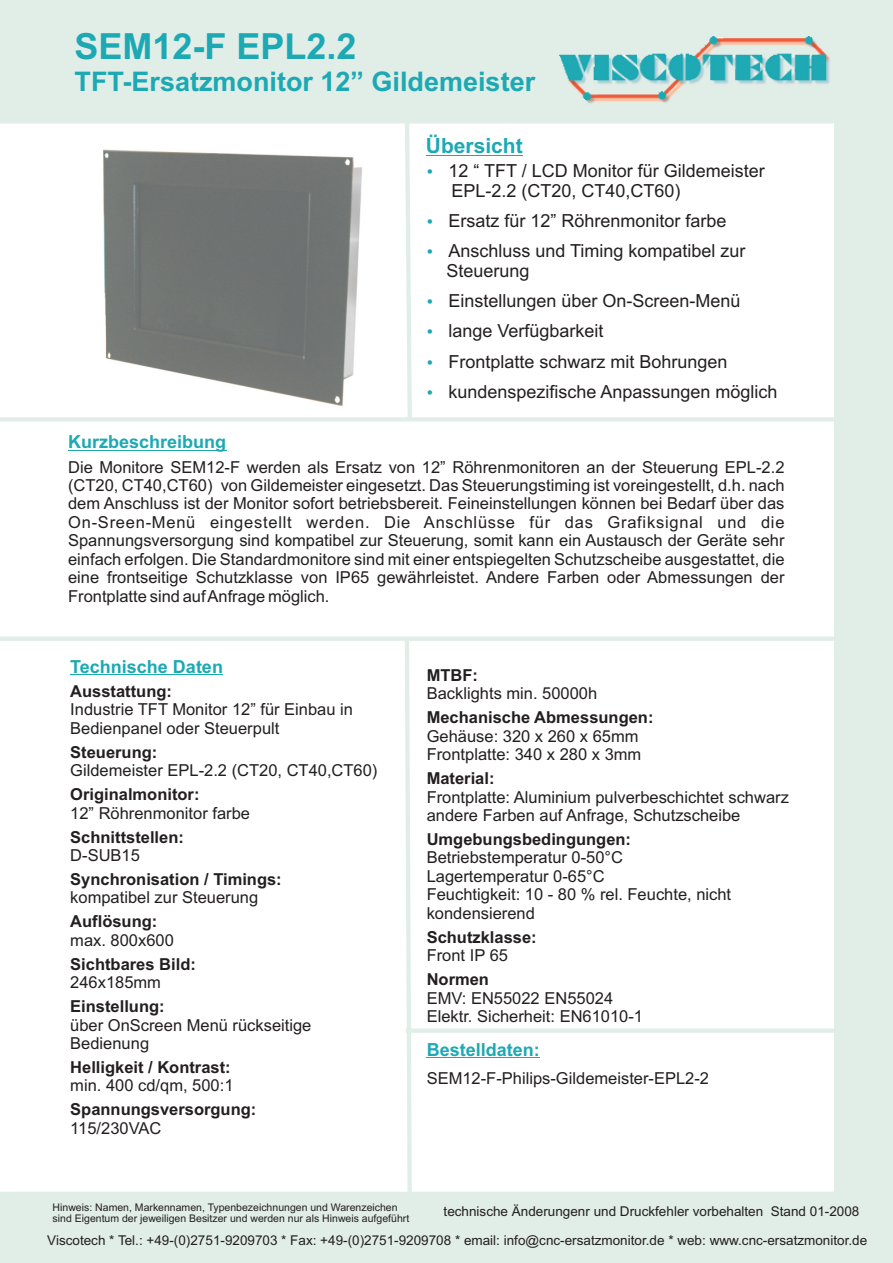
<style>
.page{position:relative;width:893px;height:1263px;background:#fff}
.page>*{position:absolute;margin:0;border:0;box-sizing:border-box;transform-origin:0 0}
.t1{font:700 36px "Arial";color:#1ca9b3}
.t2{font:700 27px "Arial";color:#1ca9b3}
.t3{font:700 21px "Arial";color:#1ca9b3}
.t4{font:18px/30.2px "Arial";color:#231f20}
.t5{font:700 18px "Arial";color:#1ca9b3}
.t6{font:16.5px/18.5px "Arial";color:#231f20}
.t7{font:700 16.5px "Arial";color:#231f20}
.t8{font:13.5px "Arial";color:#231f20}
.t9{font:10.5px/11.7px "Arial";color:#231f20}
</style>
<div class="page">
<img style="left:103px;top:149px;width:259px;height:258px">
<div style="left:834px;top:123px;width:59px;height:1069px;background:#e1ede7"></div>
<div style="left:0;top:0;width:893px;height:123px;background:#e1ede7"></div>
<img style="left:560px;top:37px;width:270px;height:67px">
<hr style="left:0;top:417px;width:855px;height:4px;background:#e1ede7">
<hr style="left:427px;top:1057px;width:113px;height:1px;background:#1ca9b3">
<svg style="left:405px;top:641px;width:7px;height:551px"></svg>
<div style="left:0;top:636px;width:855px;height:5px;background:#e1ede7"></div>
<div style="left:406px;top:1028px;width:446px;height:5px;background:#e1ede7"></div>
<hr style="left:426px;top:155px;width:97px;height:1px;background:#1ca9b3">
<svg style="left:403px;top:100px;width:11px;height:322px"></svg>
<hr style="left:68px;top:450px;width:158px;height:1px;background:#1ca9b3">
<hr style="left:70px;top:674px;width:153px;height:1px;background:#1ca9b3">
<div style="left:0;top:1192px;width:893px;height:71px;background:#e1ede7"></div>
<h1 class="t1" style="left:75px;top:33px;width:284px">SEM12-F EPL2.2</h1>
<h2 class="t2" style="left:75px;top:71px;width:462px">TFT-Ersatzmonitor 12” Gildemeister</h2>
<p class="t3" style="left:426px;top:137px;width:98px">Übersicht</p>
<p class="t4" style="left:448px;top:162px;width:318px;line-height:20.1px">12 “ TFT / LCD Monitor für Gildemeister<br>EPL-2.2 (CT20, CT40,CT60)</p>
<p class="t4" style="left:448px;top:207px;width:299px">Ersatz für 12” Röhrenmonitor farbe<br>Anschluss und Timing kompatibel zur</p>
<p class="t4" style="left:446px;top:257px;width:333px">Steuerung<br>Einstellungen über On-Screen-Menü lange Verfügbarkeit<br>Frontplatte schwarz mit Bohrungen kundenspezifische Anpassungen möglich</p>
<p class="t5" style="left:68px;top:435px;width:160px">Kurzbeschreibung</p>
<p class="t6" style="left:68px;top:459px;width:718px;text-align:justify">Die Monitore SEM12-F werden als Ersatz von 12” Röhrenmonitoren an der Steuerung EPL-2.2 (CT20, CT40,CT60) von Gildemeister eingesetzt. Das Steuerungstiming ist voreingestellt, d.h. nach dem Anschluss ist der Monitor sofort betriebsbereit. Feineinstellungen können bei Bedarf über das On-Sreen-Menü eingestellt werden. Die Anschlüsse für das Grafiksignal und die Spannungsversorgung sind kompatibel zur Steuerung, somit kann ein Austausch der Geräte sehr einfach erfolgen. Die Standardmonitore sind mit einer entspiegelten Schutzscheibe ausgestattet, die eine frontseitige Schutzklasse von IP65 gewährleistet. Andere Farben oder Abmessungen der Frontplatte sind auf Anfrage möglich.</p>
<p class="t5" style="left:70px;top:659px;width:154px">Technische Daten</p>
<p class="t7" style="left:70px;top:685px;width:103px">Ausstattung:</p>
<p class="t6" style="left:70px;top:702px;width:284px">Industrie TFT Monitor 12” für Einbau in<br>Bedienpanel oder Steuerpult</p>
<p class="t7" style="left:70px;top:746px;width:89px">Steuerung:</p>
<p class="t6" style="left:70px;top:763px;width:309px">Gildemeister EPL-2.2 (CT20, CT40,CT60)</p>
<p class="t7" style="left:70px;top:788px;width:131px">Originalmonitor:</p>
<p class="t6" style="left:70px;top:805px;width:181px">12” Röhrenmonitor farbe</p>
<p class="t7" style="left:70px;top:830px;width:115px">Schnittstellen:</p>
<p class="t6" style="left:70px;top:847px;width:71px">D-SUB15</p>
<p class="t7" style="left:70px;top:873px;width:213px">Synchronisation / Timings:</p>
<p class="t6" style="left:70px;top:890px;width:190px">kompatibel zur Steuerung</p>
<p class="t7" style="left:70px;top:915px;width:89px">Auflösung:</p>
<p class="t6" style="left:70px;top:932px;width:105px">max. 800x600</p>
<p class="t7" style="left:70px;top:958px;width:127px">Sichtbares Bild:</p>
<p class="t6" style="left:70px;top:975px;width:92px">246x185mm</p>
<p class="t7" style="left:70px;top:1000px;width:96px">Einstellung:</p>
<p class="t6" style="left:70px;top:1017px;width:243px">über OnScreen Menü rückseitige<br>Bedienung</p>
<p class="t7" style="left:70px;top:1061px;width:162px">Helligkeit / Kontrast:</p>
<p class="t6" style="left:70px;top:1078px;width:165px">min. 400 cd/qm, 500:1</p>
<p class="t7" style="left:70px;top:1103px;width:188px">Spannungsversorgung:</p>
<p class="t6" style="left:70px;top:1120px;width:93px">115/230VAC</p>
<p class="t7" style="left:427px;top:669px;width:53px">MTBF:</p>
<p class="t6" style="left:427px;top:686px;width:172px">Backlights min. 50000h</p>
<p class="t7" style="left:427px;top:711px;width:228px">Mechanische Abmessungen:</p>
<p class="t6" style="left:427px;top:728px;width:216px">Gehäuse: 320 x 260 x 65mm<br>Frontplatte: 340 x 280 x 3mm</p>
<p class="t7" style="left:427px;top:772px;width:69px">Material:</p>
<p class="t6" style="left:427px;top:789px;width:364px">Frontplatte: Aluminium pulverbeschichtet schwarz andere Farben auf Anfrage, Schutzscheibe</p>
<p class="t7" style="left:427px;top:833px;width:206px">Umgebungsbedingungen:</p>
<p class="t6" style="left:427px;top:850px;width:306px">Betriebstemperatur 0-50°C<br>Lagertemperatur 0-65°C<br>Feuchtigkeit: 10 - 80 % rel. Feuchte, nicht kondensierend</p>
<p class="t7" style="left:427px;top:931px;width:112px">Schutzklasse:</p>
<p class="t6" style="left:427px;top:948px;width:83px">Front IP 65</p>
<p class="t7" style="left:427px;top:973px;width:64px">Normen</p>
<p class="t6" style="left:427px;top:990px;width:218px">EMV: EN55022 EN55024<br>Elektr. Sicherheit: EN61010-1</p>
<p class="t5" style="left:427px;top:1042px;width:115px">Bestelldaten:</p>
<p class="t6" style="left:427px;top:1070px;width:284px">SEM12-F-Philips-Gildemeister-EPL2-2</p>
<p class="t9" style="left:53px;top:1202px;width:358px">Hinweis: Namen, Markennamen, Typenbezeichnungen und Warenzeichen sind Eigentum der jeweiligen Besitzer und werden nur als Hinweis aufgeführt</p>
<p class="t8" style="left:47px;top:1235px;width:821px">Viscotech * Tel.: +49-(0)2751-9209703 * Fax: +49-(0)2751-9209708 * email: info@cnc-ersatzmonitor.de * web: www.cnc-ersatzmonitor.de</p>
<p class="t8" style="left:444px;top:1206px;width:417px">technische Änderungenr und Druckfehler vorbehalten Stand 01-2008</p>
</div>
